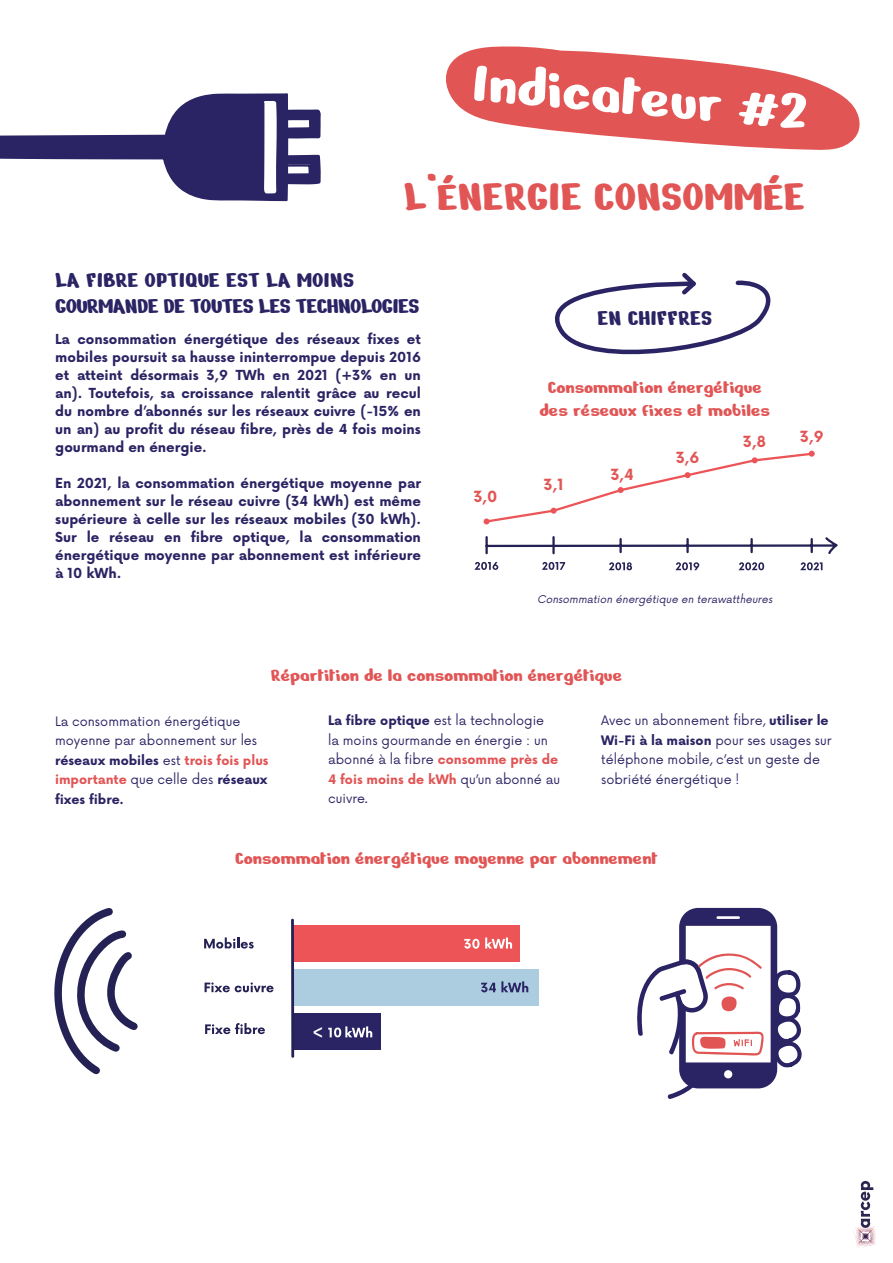
<style>
.page{position:relative;width:893px;height:1263px;background:#fff}
.page>*{position:absolute;margin:0;border:0;box-sizing:border-box;transform-origin:0 0}
.t1{font:60.9px "Nerko One";color:#fff}
.t2{font:46.05px "Nerko One";color:#e15555}
.t3{font:24px/25.5px "Nerko One";letter-spacing:-.03em;color:#2b2464}
.t4{font:24px "Nerko One";color:#2b2464}
.t5{font:19.5px/22.5px "Nerko One";color:#e15555;text-align:center}
.t6{font:700 15px "Now Alt";color:#e15555}
.t7{font:700 15px "Now Alt";color:#fff}
.t8{font:700 13.5px/18px "Now Alt";color:#2b2464;text-align:justify}
.t9{font:12.75px/19.5px "Now Alt";color:#2b2464}
.t10{font:italic 10.5px "Now Alt";color:#2b2464}
.s1{font-weight:700}
.s2{font-weight:700;color:#e15555}
</style>
<div class="page">
<svg style="left:555px;top:272px;width:216px;height:83px"></svg>
<svg style="left:446px;top:46px;width:413px;height:103px"></svg>
<svg style="left:0;top:93px;width:321px;height:109px"></svg>
<svg style="left:485px;top:536px;width:353px;height:19px"></svg>
<svg style="left:738px;top:562px;width:26px;height:8px"></svg>
<svg style="left:800px;top:562px;width:22px;height:8px"></svg>
<svg style="left:675px;top:562px;width:24px;height:8px"></svg>
<svg style="left:609px;top:562px;width:23px;height:8px"></svg>
<svg style="left:474px;top:562px;width:24px;height:8px"></svg>
<hr style="left:552px;top:537px;width:3px;height:16px;background:#242154">
<svg style="left:542px;top:562px;width:23px;height:8px"></svg>
<svg style="left:484px;top:451px;width:331px;height:73px"></svg>
<div style="left:293px;top:926px;width:227px;height:36px;background:#ed5457"></div>
<div style="left:293px;top:969px;width:245px;height:37px;background:#accde0"></div>
<div style="left:293px;top:1013px;width:88px;height:36px;background:#2b2464"></div>
<svg style="left:464px;top:939px;width:15px;height:10px"></svg>
<svg style="left:485px;top:937px;width:27px;height:11px"></svg>
<svg style="left:481px;top:981px;width:47px;height:11px"></svg>
<svg style="left:291px;top:918px;width:5px;height:140px"></svg>
<svg style="left:204px;top:937px;width:50px;height:11px"></svg>
<svg style="left:205px;top:982px;width:69px;height:10px"></svg>
<svg style="left:205px;top:1023px;width:60px;height:11px"></svg>
<svg style="left:54px;top:908px;width:84px;height:167px"></svg>
<svg style="left:637px;top:908px;width:165px;height:190px"></svg>
<svg style="left:328px;top:1026px;width:44px;height:11px"></svg>
<svg style="left:853px;top:1181px;width:23px;height:67px"></svg>
<h1 class="t1" style="left:476px;top:43px;width:337px;rotate:5deg">Indicateur #2</h1>
<h2 class="t2" style="left:404px;top:167px;width:403px">L’ÉNERGIE CONSOMMÉE</h2>
<h3 class="t3" style="left:55px;top:267px;width:366px">LA FIBRE OPTIQUE EST LA MOINS<br>GOURMANDE DE TOUTES LES TECHNOLOGIES</h3>
<p class="t8" style="left:55px;top:330px;width:367px">La consommation énergétique des réseaux fixes et mobiles poursuit sa hausse ininterrompue depuis 2016 et atteint désormais 3,9 TWh en 2021 (+3% en un an). Toutefois, sa croissance ralentit grâce au recul du nombre d’abonnés sur les réseaux cuivre (-15% en un an) au profit du réseau fibre, près de 4 fois moins gourmand en énergie.</p>
<p class="t8" style="left:55px;top:474px;width:367px">En 2021, la consommation énergétique moyenne par abonnement sur le réseau cuivre (34 kWh) est même supérieure à celle sur les réseaux mobiles (30 kWh).<br>Sur le réseau en fibre optique, la consommation énergétique moyenne par abonnement est inférieure à 10 kWh.</p>
<p class="t6" style="left:473px;top:485px;width:26px">3,0</p>
<h3 class="t4" style="left:598px;top:302px;width:116px">EN CHIFFRES</h3>
<h3 class="t5" style="left:540px;top:376px;width:232px">Consommation énergétique des réseaux fixes et mobiles</h3>
<p class="t6" style="left:544px;top:473px;width:22px">3,1</p>
<p class="t6" style="left:610px;top:463px;width:25px">3,4</p>
<p class="t6" style="left:676px;top:446px;width:25px">3,6</p>
<p class="t6" style="left:743px;top:431px;width:24px">3,8</p>
<p class="t6" style="left:800px;top:425px;width:25px">3,9</p>
<p class="t10" style="left:537px;top:590px;width:240px">Consommation énergétique en terawattheures</p>
<h3 class="t5" style="left:271px;top:664px;width:353px">Répartition de la consommation énergétique</h3>
<p class="t9" style="left:55px;top:710px;width:215px">La consommation énergétique moyenne par abonnement sur les <span class="s1">réseaux mobiles</span> est <span class="s2">trois fois plus importante</span> que celle des <span class="s1">réseaux fixes fibre.</span></p>
<p class="t9" style="left:328px;top:710px;width:233px"><span class="s1">La fibre optique</span> est la technologie<br>la moins gourmande en énergie : un abonné à la fibre <span class="s2">consomme près de<br>4 fois moins de kWh</span> qu’un abonné au cuivre.</p>
<p class="t9" style="left:601px;top:710px;width:232px">Avec un abonnement fibre, <span class="s1">utiliser le Wi-Fi à la maison</span> pour ses usages sur téléphone mobile, c’est un geste de sobriété énergétique !</p>
<h3 class="t5" style="left:235px;top:847px;width:424px">Consommation énergétique moyenne par abonnement</h3>
<p class="t7" style="left:312px;top:1021px;width:12px">&lt;</p>
</div>
